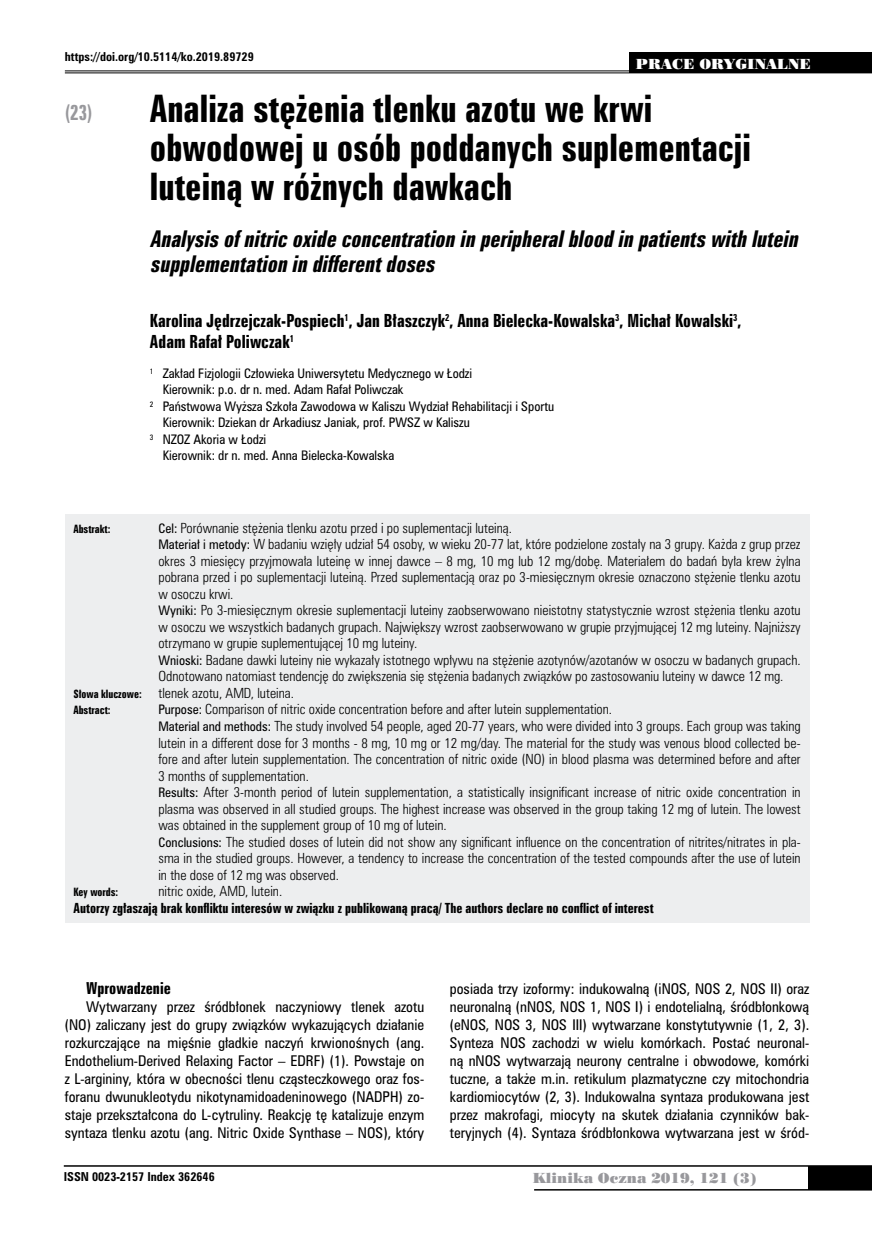
<style>
.page{position:relative;width:872px;height:1234px;background:#fff}
.page>*{position:absolute;margin:0;border:0;box-sizing:border-box;transform-origin:0 0}
.t1{font:34.5px/39px "Zurich Bd X Cn PL";color:#000}
.t2{font:italic 21px/25.5px "Zurich Bd X Cn PL";color:#000}
.t3{font:19.5px "Zurich Bd X Cn PL";color:#98989c;scale:.9 1}
.t4{font:16.5px/21px "Zurich Bd X Cn PL";color:#000}
.t5{font:15px "Zurich Bd X Cn PL";color:#000}
.t6{font:13.5px/18px "Zurich Cn PL";color:#000;text-align:justify}
.t7{font:13.5px "Poster Bodoni PL";color:#98989c}
.t8{font:13.5px "Poster Bodoni PL";color:#fff}
.t9{font:12.75px/16.5px "Zurich Lt Cn PL";color:#000}
.t10{font:12.75px "Zurich Bd X Cn PL";color:#000}
.t11{font:12px "Zurich Cn PL";color:#000}
.t12{font:700 11.25px "Zurich Cn PL";color:#000}
.t13{font:10.5px "Zurich Bd X Cn PL";color:#000}
.s1{font-family:"Zurich Cn PL";font-size:12px}
</style>
<div class="page">
<div style="left:808px;top:1165px;width:64px;height:24px;background:#000"></div>
<hr style="left:64px;top:1164px;width:808px;height:2px;background:#000">
<hr style="left:534px;top:1188px;width:338px;height:2px;background:#000">
<div style="left:65px;top:514px;width:744px;height:408px;background:#edeeef"></div>
<hr style="left:65px;top:70px;width:807px;height:1px;background:#000">
<hr style="left:65px;top:72px;width:807px;height:1px;background:#000">
<div style="left:629px;top:53px;width:243px;height:20px;background:#000"></div>
<p class="t12" style="left:65px;top:49px;width:190px">https://doi.org/10.5114/ko.2019.89729</p>
<p class="t8" style="left:636px;top:55px;width:176px">PRACE ORYGINALNE</p>
<h3 class="t3" style="left:65px;top:100px;width:32px">(23)</h3>
<h1 class="t1" style="left:150px;top:89px;width:602px">Analiza stężenia tlenku azotu we krwi obwodowej u osób poddanych suplementacji luteiną w różnych dawkach</h1>
<h2 class="t2" style="left:150px;top:226px;width:654px">Analysisofnitricoxide concentration in peripheralbloodin patientswith lutein supplementation in differentdoses</h2>
<p class="t4" style="left:150px;top:310px;width:593px">Karolina Jędrzejczak-Pospiech<sup>1</sup>, Jan Błaszczyk<sup>2</sup>, Anna Bielecka-Kowalska<sup>3</sup>, Michał Kowalski<sup>3</sup>,<br>Adam Rafał Poliwczak<sup>1</sup></p>
<p class="t11" style="left:150px;top:365px;width:324px"><sup>1</sup> Zakład Fizjologii Człowieka Uniwersytetu Medycznego w Łodzi</p>
<p class="t11" style="left:163px;top:381px;width:242px">Kierownik: p.o. dr n. med. Adam Rafał Poliwczak</p>
<p class="t11" style="left:150px;top:398px;width:406px"><sup>2</sup> Państwowa Wyższa Szkoła Zawodowa w Kaliszu Wydział Rehabilitacji i Sportu</p>
<p class="t11" style="left:163px;top:414px;width:309px">Kierownik: Dziekan dr Arkadiusz Janiak, prof. PWSZ w Kaliszu</p>
<p class="t11" style="left:150px;top:431px;width:118px"><sup>3</sup> NZOZ Akoria w Łodzi</p>
<p class="t11" style="left:163px;top:447px;width:233px">Kierownik: dr n. med. Anna Bielecka-Kowalska</p>
<p class="t13" style="left:73px;top:522px;width:39px">Abstrakt:</p>
<p class="t9" style="left:158px;top:519px;width:644px"><span class="s1">Cel:</span> Porównanie stężenia tlenku azotu przed i po suplementacji luteiną.<br><span class="s1">Materiał i metody:</span> W badaniu wzięły udział 54 osoby, w wieku 20-77 lat, które podzielone zostały na 3 grupy. Każda z grup przez okres 3 miesięcy przyjmowała luteinę w innej dawce – 8 mg, 10 mg lub 12 mg/dobę. Materiałem do badań była krew żylna pobrana przed i po suplementacji luteiną. Przed suplementacją oraz po 3-miesięcznym okresie oznaczono stężenie tlenku azotu w osoczu krwi.<br><span class="s1">Wyniki:</span> Po 3-miesięcznym okresie suplementacji luteiny zaobserwowano nieistotny statystycznie wzrost stężenia tlenku azotu w osoczu we wszystkich badanych grupach. Największy wzrost zaobserwowano w grupie przyjmującej 12 mg luteiny. Najniższy otrzymano w grupie suplementującej 10 mg luteiny.<br><span class="s1">Wnioski:</span> Badane dawki luteiny nie wykazały istotnego wpływu na stężenie azotynów/azotanów w osoczu w badanych grupach.<br>Odnotowano natomiast tendencję do zwiększenia się stężenia badanych związków po zastosowaniu luteiny w dawce 12 mg.</p>
<p class="t13" style="left:73px;top:687px;width:70px">Słowa kluczowe:</p>
<p class="t9" style="left:158px;top:684px;width:137px">tlenek azotu, AMD, luteina.</p>
<p class="t13" style="left:73px;top:703px;width:39px">Abstract:</p>
<p class="t9" style="left:158px;top:701px;width:644px"><span class="s1">Purpose:</span> Comparison of nitric oxide concentration before and after lutein supplementation.<br><span class="s1">Material and methods:</span> The study involved 54 people, aged 20-77 years, who were divided into 3 groups. Each group was taking lutein in a different dose for 3 months - 8 mg, 10 mg or 12 mg/day. The material for the study was venous blood collected be&shy;fore and after lutein supplementation. The concentration of nitric oxide (NO) in blood plasma was determined before and after 3 months of supplementation.<br><span class="s1">Results:</span> After 3-month period of lutein supplementation, a statistically insignificant increase of nitric oxide concentration in plasma was observed in all studied groups. The highest increase was observed in the group taking 12 mg of lutein. The lowest was obtained in the supplement group of 10 mg of lutein.<br><span class="s1">Conclusions:</span> The studied doses of lutein did not show any significant influence on the concentration of nitrites/nitrates in pla&shy;sma in the studied groups. However, a tendency to increase the concentration of the tested compounds after the use of lutein in the dose of 12 mg was observed.</p>
<p class="t13" style="left:73px;top:885px;width:46px">Key words:</p>
<p class="t9" style="left:158px;top:882px;width:125px">nitric oxide, AMD, lutein.</p>
<p class="t10" style="left:73px;top:899px;width:582px">Autorzy zgłaszają brak konfliktu interesów w związku z publikowaną pracą/ The authors declare no conflict of interest</p>
<p class="t5" style="left:86px;top:978px;width:86px">Wprowadzenie</p>
<p class="t6" style="left:65px;top:997px;width:361px;text-indent:21px">Wytwarzany przez śródbłonek naczyniowy tlenek azotu (NO) zaliczany jest do grupy związków wykazujących działanie rozkurczające na mięśnie gładkie naczyń krwionośnych (ang.<br>Endothelium-Derived Relaxing Factor – EDRF) (1). Powstaje on z L-argininy, która w obecności tlenu cząsteczkowego oraz fos&shy;foranu dwunukleotydu nikotynamidoadeninowego (NADPH) zo&shy;staje przekształcona do L-cytruliny. Reakcję tę katalizuje enzym syntaza tlenku azotu (ang. Nitric Oxide Synthase – NOS), który</p>
<p class="t6" style="left:450px;top:979px;width:361px">posiada trzy izoformy: indukowalną (iNOS, NOS 2, NOS II) oraz neuronalną (nNOS, NOS 1, NOS I) i endotelialną, śródbłonkową (eNOS, NOS 3, NOS III) wytwarzane konstytutywnie (1, 2, 3).<br>Synteza NOS zachodzi w wielu komórkach. Postać neuronal&shy;ną nNOS wytwarzają neurony centralne i obwodowe, komórki tuczne, a także m.in. retikulum plazmatyczne czy mitochondria kardiomiocytów (2, 3). Indukowalna syntaza produkowana jest przez makrofagi, miocyty na skutek działania czynników bak&shy;teryjnych (4). Syntaza śródbłonkowa wytwarzana jest w śród-</p>
<p class="t12" style="left:64px;top:1168px;width:152px">ISSN 0023-2157 Index 362646</p>
<p class="t7" style="left:532px;top:1168px;width:225px">Klinika Oczna 2019, 121 (3)</p>
</div>
